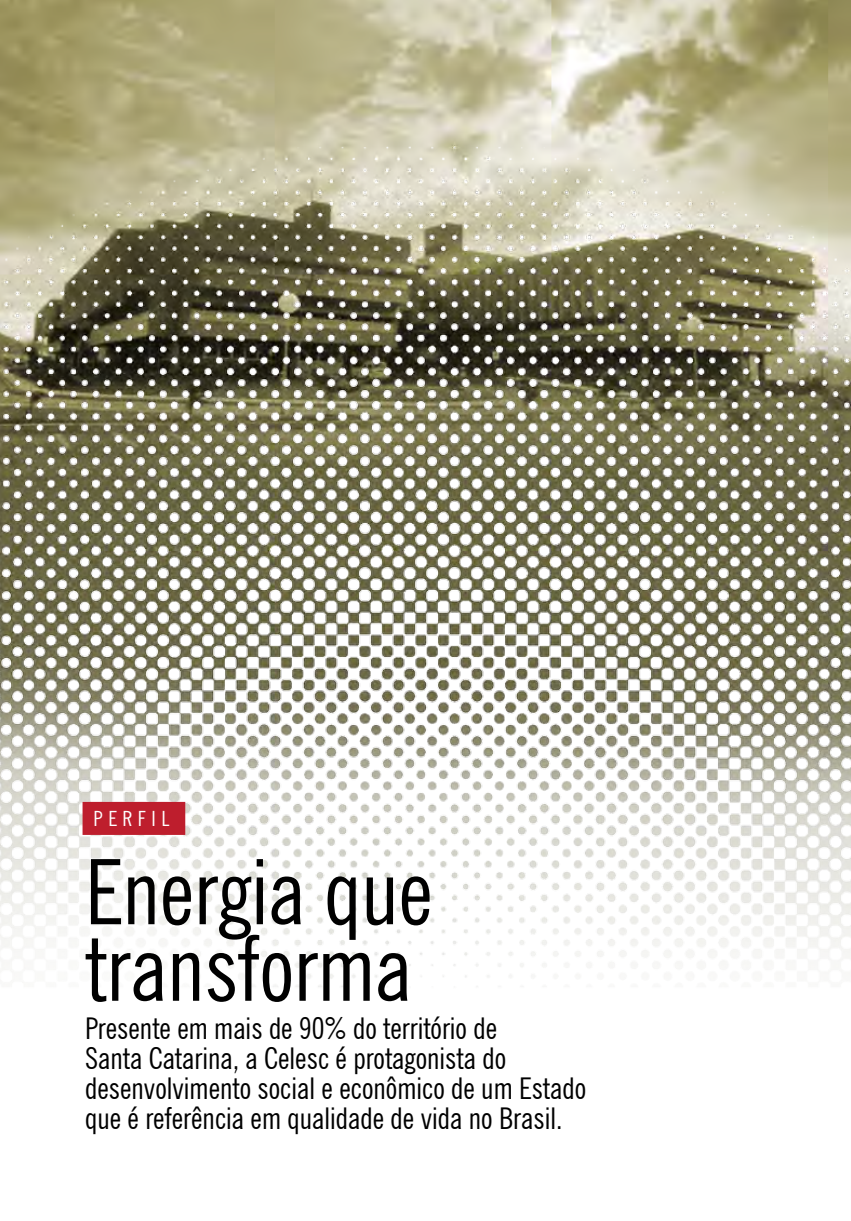
<style>
.page{position:relative;width:851px;height:1221px;background:#fff}
.page>*{position:absolute;margin:0;border:0;box-sizing:border-box;transform-origin:0 0}
.t1{font:condensed 90px/76.5px "News Gothic BT";color:#000}
.t2{font:condensed 30px/30px "News Gothic BT";color:#000}
.t3{font:condensed 21px "News Gothic BT";color:#fff}
</style>
<div class="page">
<img style="left:0;top:0;width:850px;height:987px">
<div style="left:82px;top:801px;width:103px;height:33px;background:#be1e2d"></div>
<p class="t3" style="left:94px;top:806px;width:14px">PER</p>
<p class="t3" style="left:138px;top:806px;width:23px">F IL</p>
<h1 class="t1" style="left:85px;top:853px;width:349px">Energia que transforma</h1>
<p class="t2" style="left:85px;top:1013px;width:502px">Presente em mais de 90% do território de<br>Santa Catarina, a Celesc é protagonista do desenvolvimento social e econômico de um Estado que é referência em qualidade de vida no Brasil.</p>
</div>
